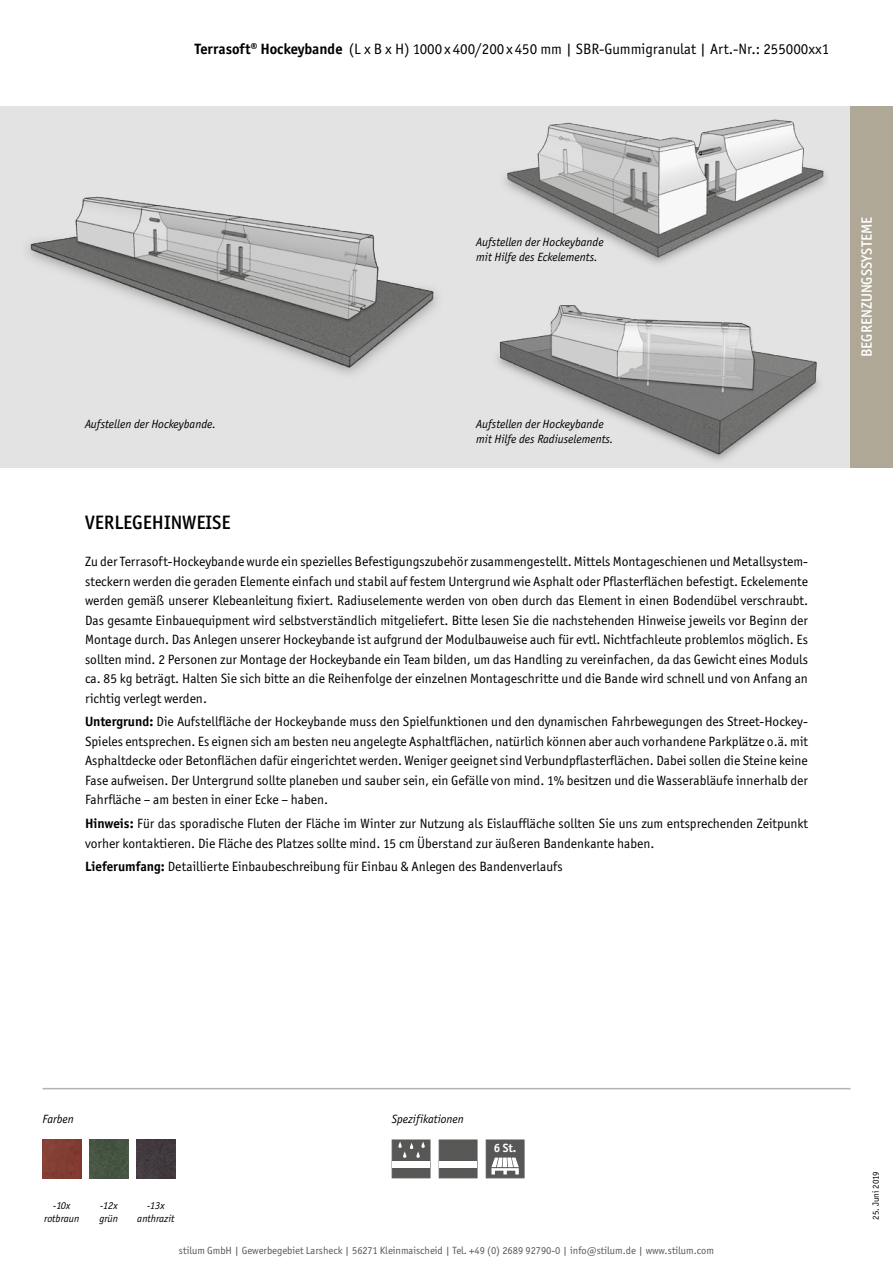
<style>
.page{position:relative;width:893px;height:1263px;background:#fff}
.page>*{position:absolute;margin:0;border:0;box-sizing:border-box;transform-origin:0 0}
.t1{font:500 19.5px "Officina Sans ITC";color:#000}
.t2{font:15px "Officina Sans ITC";color:#000}
.t3{font:500 15px "Officina Sans ITC";color:#fff}
.t4{font:13.5px/19.5px "Officina Sans ITC";color:#000;text-align:justify}
.t5{font:italic 12px/14.4px "Officina Sans ITC";color:#000}
.t6{font:700 12px "Officina Sans ITC";color:#fff}
.t7{font:10.5px "Officina Sans ITC";color:#575756}
.t8{font:italic 10.5px/12.6px "Officina Sans ITC";color:#000;text-align:center}
.t9{font:9px "Officina Sans ITC";color:#000}
.s1{font-weight:700}
</style>
<div class="page">
<div style="left:0;top:106px;width:893px;height:362px;background:#e3e3e3"></div>
<div style="left:850px;top:106px;width:43px;height:362px;background:#afa897"></div>
<hr style="left:43px;top:1088px;width:807px;height:1px;background:#b3b2b2">
<div style="left:392px;top:1140px;width:38px;height:38px;background:#575756"></div>
<div style="left:392px;top:1161px;width:38px;height:6px;background:#fff"></div>
<svg style="left:398px;top:1141px;width:28px;height:17px"></svg>
<div style="left:439px;top:1140px;width:38px;height:38px;background:#575756"></div>
<div style="left:439px;top:1161px;width:38px;height:6px;background:#fff"></div>
<img style="left:137px;top:1140px;width:38px;height:38px">
<img style="left:90px;top:1140px;width:38px;height:38px">
<img style="left:43px;top:1140px;width:38px;height:38px">
<div style="left:486px;top:1140px;width:38px;height:38px;background:#575756"></div>
<svg style="left:491px;top:1157px;width:28px;height:17px"></svg>
<img style="left:28px;top:196px;width:409px;height:178px">
<img style="left:505px;top:119px;width:321px;height:145px">
<img style="left:497px;top:305px;width:322px;height:156px">
<p class="t2" style="left:195px;top:41px;width:636px"><span class="s1">Terrasoft</span><sup>®</sup> <span class="s1">Hockeybande</span> (L x B x H) 1000 x400/200 x450 mm | SBR-Gummigranulat | Art.-Nr.: 255000xx1</p>
<p class="t5" style="left:476px;top:235px;width:129px">Aufstellen der Hockeybande mit Hilfe des Eckelements.</p>
<p class="t5" style="left:85px;top:417px;width:132px">Aufstellen der Hockeybande.</p>
<p class="t5" style="left:476px;top:417px;width:139px">Aufstellen der Hockeybande mit Hilfe des Radiuselements.</p>
<h1 class="t1" style="left:85px;top:511px;width:147px">VERLEGEHINWEISE</h1>
<p class="t4" style="left:85px;top:552px;width:724px">Zu der Terrasoft-Hockeybande wurde ein spezielles Befestigungszubehör zusammengestellt. Mittels Montageschienen und Metallsystem&shy;steckern werden die geraden Elemente einfach und stabil auf festem Untergrund wie Asphalt oder Pflasterflächen befestigt. Eckelemente werden gemäß unserer Klebeanleitung fixiert. Radiuselemente werden von oben durch das Element in einen Bodendübel verschraubt.<br>Das gesamte Einbauequipment wird selbstverständlich mitgeliefert. Bitte lesen Sie die nachstehenden Hinweise jeweils vor Beginn der Montage durch. Das Anlegen unserer Hockeybande ist aufgrund der Modulbauweise auch für evtl. Nichtfachleute problemlos möglich. Es sollten mind. 2 Personen zur Montage der Hockeybande ein Team bilden, um das Handling zu vereinfachen, da das Gewicht eines Moduls ca. 85 kg beträgt. Halten Sie sich bitte an die Reihenfolge der einzelnen Montageschritte und die Bande wird schnell und von Anfang an richtig verlegt werden.</p>
<p class="t4" style="left:85px;top:712px;width:724px"><span class="s1">Untergrund:</span> Die Aufstellfläche der Hockeybande muss den Spielfunktionen und den dynamischen Fahrbewegungen des Street-Hockey-Spieles entsprechen. Es eignen sich am besten neu angelegte Asphaltflächen, natürlich können aber auch vorhandene Parkplätze o.ä. mit Asphaltdecke oder Betonflächen dafür eingerichtet werden. Weniger geeignet sind Verbundpflasterflächen. Dabei sollen die Steine keine Fase aufweisen. Der Untergrund sollte planeben und sauber sein, ein Gefälle von mind. 1% besitzen und die Wasserabläufe innerhalb der Fahrfläche – am besten in einer Ecke – haben.</p>
<p class="t4" style="left:85px;top:814px;width:724px"><span class="s1">Hinweis:</span> Für das sporadische Fluten der Fläche im Winter zur Nutzung als Eislauffläche sollten Sie uns zum entsprechenden Zeitpunkt vorher kontaktieren. Die Fläche des Platzes sollte mind. 15 cm Überstand zur äußeren Bandenkante haben.</p>
<p class="t4" style="left:85px;top:857px;width:479px"><span class="s1">Lieferumfang:</span> Detaillierte Einbaubeschreibung für Einbau &amp; Anlegen des Bandenverlaufs</p>
<p class="t3" style="left:858px;top:357px;width:142px;rotate:-90deg">BEGRENZUNGSSYSTEME</p>
<p class="t5" style="left:43px;top:1112px;width:33px">Farben</p>
<p class="t5" style="left:392px;top:1112px;width:74px">Spezifikationen</p>
<p class="t8" style="left:44px;top:1199px;width:36px">-10x rotbraun</p>
<p class="t8" style="left:100px;top:1199px;width:20px;text-align:left">-12x grün</p>
<p class="t8" style="left:137px;top:1199px;width:39px">-13x anthrazit</p>
<p class="t6" style="left:494px;top:1140px;width:24px">6 St.</p>
<p class="t7" style="left:179px;top:1245px;width:537px">stilum GmbH | Gewerbegebiet Larsheck | 56271 Kleinmaischeid | Tel. +49 (0) 2689 92790-0 | info@stilum.de | www.stilum.com</p>
<p class="t9" style="left:870px;top:1220px;width:50px;rotate:-90deg">25. Juni 2019</p>
</div>
